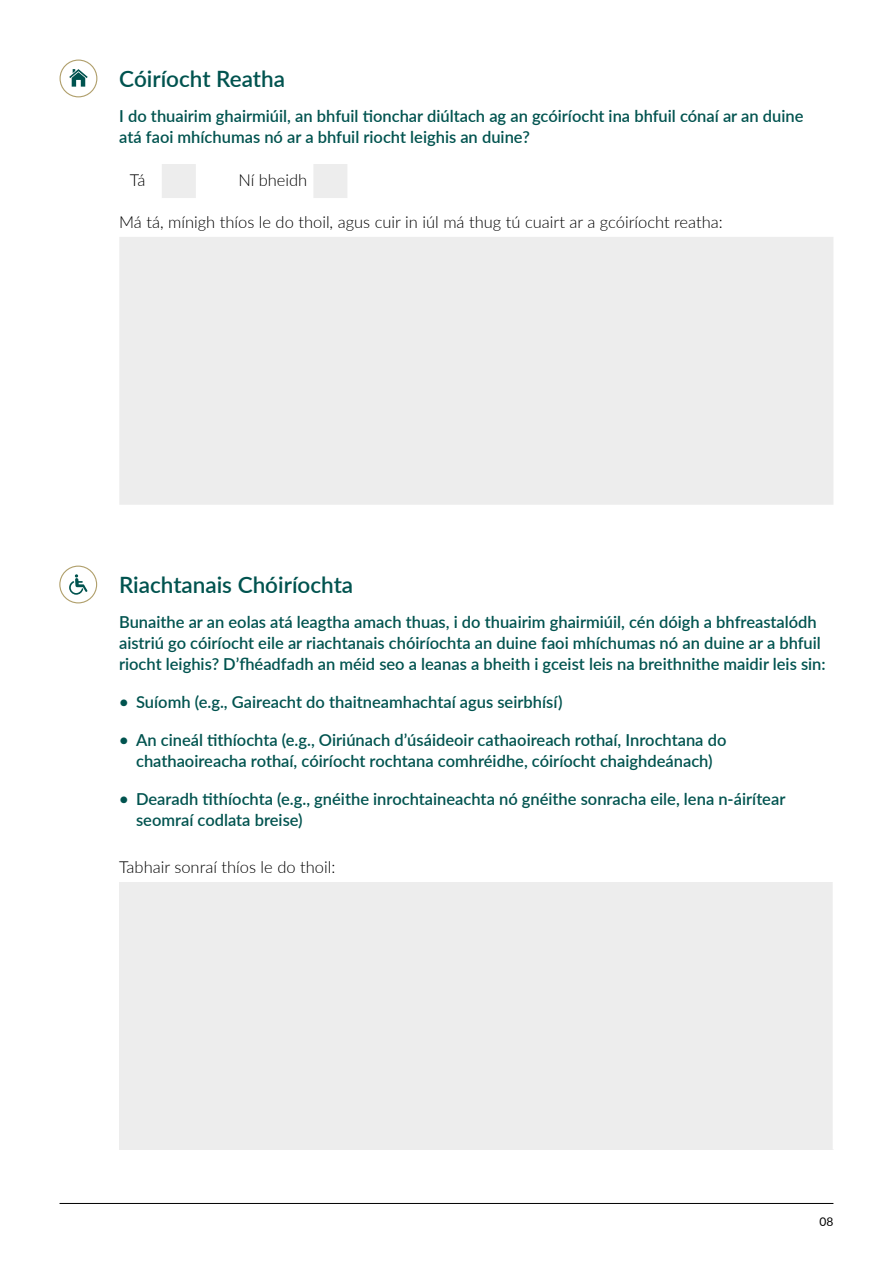
<style>
.page{position:relative;width:893px;height:1263px;background:#fff}
.page>*{position:absolute;margin:0;border:0;box-sizing:border-box;transform-origin:0 0}
.t1{font:600 22.5px "Lato";color:#00534f}
.t2{font:600 16.5px/21px "Lato";color:#00534f}
.t3{font:300 16.5px "Lato";color:#000}
.t4{font:12px "Lato";color:#000}
</style>
<div class="page">
<hr style="left:60px;top:1203px;width:773px;height:1px;background:#000">
<div style="left:60px;top:60px;width:37px;height:37px;border:1px solid #b09f6b;border-radius:50%"></div>
<svg style="left:119px;top:164px;width:714px;height:341px;fill:#ededed"></svg>
<svg style="left:69px;top:69px;width:19px;height:18px"></svg>
<div style="left:59px;top:566px;width:38px;height:37px;border:1px solid #b09f6b;border-radius:50%"></div>
<div style="left:119px;top:882px;width:714px;height:267px;background:#ededed"></div>
<svg style="left:69px;top:574px;width:19px;height:21px"></svg>
<h1 class="t1" style="left:119px;top:63px;width:167px">Cóiríocht Reatha</h1>
<p class="t2" style="left:119px;top:105px;width:686px">I do thuairim ghairmiúil, an bhfuil tionchar diúltach ag an gcóiríocht ina bhfuil cónaí ar an duine atá faoi mhíchumas nó ar a bhfuil riocht leighis an duine?</p>
<p class="t3" style="left:130px;top:168px;width:17px">Tá</p>
<p class="t3" style="left:238px;top:168px;width:71px">Ní bheidh</p>
<p class="t3" style="left:119px;top:211px;width:605px">Má tá, mínigh thíos le do thoil, agus cuir in iúl má thug tú cuairt ar a gcóiríocht reatha:</p>
<h1 class="t1" style="left:119px;top:569px;width:236px">Riachtanais Chóiríochta</h1>
<p class="t2" style="left:119px;top:611px;width:708px">Bunaithe ar an eolas atá leagtha amach thuas, i do thuairim ghairmiúil, cén dóigh a bhfreastalódh aistriú go cóiríocht eile ar riachtanais chóiríochta an duine faoi mhíchumas nó an duine ar a bhfuil riocht leighis? D’fhéadfadh an méid seo a leanas a bheith i gceist leis na breithnithe maidir leis sin:</p>
<p class="t2" style="left:119px;top:691px;width:445px">• Suíomh (e.g., Gaireacht do thaitneamhachtaí agus seirbhísí)</p>
<p class="t2" style="left:119px;top:729px;width:609px;text-align:center">• An cineál tithíochta (e.g., Oiriúnach d’úsáideoir cathaoireach rothaí, Inrochtana do chathaoireacha rothaí, cóiríocht rochtana comhréidhe, cóiríocht chaighdeánach)</p>
<p class="t2" style="left:136px;top:788px;width:651px;text-indent:-17px">• Dearadh tithíochta (e.g., gnéithe inrochtaineachta nó gnéithe sonracha eile, lena n-áirítear seomraí codlata breise)</p>
<p class="t3" style="left:119px;top:856px;width:218px">Tabhair sonraí thíos le do thoil:</p>
<p class="t4" style="left:819px;top:1213px;width:15px">08</p>
</div>
